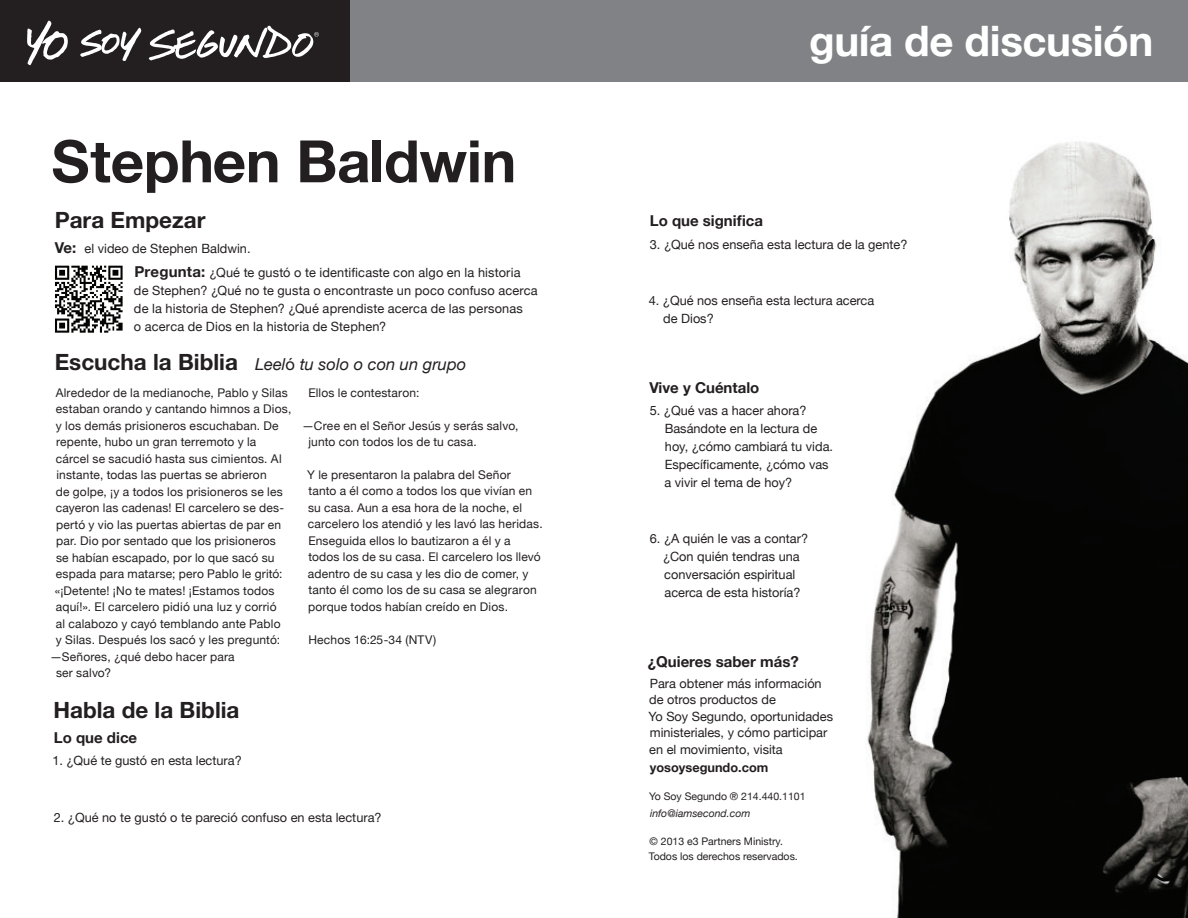
<style>
.page{position:relative;width:1188px;height:918px;background:#fff}
.page>*{position:absolute;margin:0;border:0;box-sizing:border-box;transform-origin:0 0}
.t1{font:700 58.5px "Helvetica Neue";letter-spacing:-.005em;color:#231f20}
.t2{font:700 42px "Helvetica Neue";letter-spacing:-.01em;color:#fff}
.t3{font:700 22.5px "Helvetica Neue LT Std";color:#231f20}
.t4{font:italic 16.5px "Helvetica Neue";color:#231f20}
.t5{font:700 15px "Helvetica Neue";color:#231f20}
.t6{font:12.75px/18px "Helvetica Neue";color:#231f20}
.t7{font:12.75px "Helvetica Neue LT Std";color:#231f20}
.t8{font:700 12.75px "Helvetica Neue";color:#231f20}
.t9{font:12px/16.5px "Helvetica Neue";letter-spacing:.015em;color:#231f20}
.t10{font:10.5px/15px "Helvetica Neue";color:#231f20}
.t11{font:italic 10.5px "Helvetica Neue";color:#231f20}
.s1{font-weight:700;font-size:15px}
.s2{font-family:"Helvetica Neue LT Std";font-weight:700;font-style:normal;font-size:22.5px}
.s3{font-family:"Helvetica Neue LT Std";font-style:normal}
</style>
<div class="page">
<div style="left:0;top:0;width:1188px;height:82px;background:#808285"></div>
<div style="left:0;top:0;width:350px;height:82px;background:#231f20"></div>
<svg style="left:27px;top:20px;width:292px;height:45px"></svg>
<img style="left:867px;top:141px;width:321px;height:777px">
<img style="left:55px;top:265px;width:68px;height:68px">
<h1 class="t1" style="left:51px;top:109px;width:466px">Stephen Baldwin</h1>
<h3 class="t3" style="left:55px;top:206px;width:152px">Para Empezar</h3>
<p class="t6" style="left:134px;top:235px;width:388px;line-height:24.8px;text-indent:-80px"><span class="s1">Ve:</span> el video de Stephen Baldwin.<br><span class="s1">Pregunta:</span> ¿Qué te gustó o te identificaste con algo en la historia</p>
<p class="t6" style="left:134px;top:281px;width:405px">de Stephen? ¿Qué no te gusta o encontraste un poco confuso acerca de la historia de Stephen? ¿Qué aprendiste acerca de las personas<br>o acerca de Dios en la historia de Stephen?</p>
<h3 class="t4" style="left:55px;top:350px;width:413px"><span class="s2">Escucha la Biblia</span> Leel<span class="s3">ó</span> tu solo o con un grupo</h3>
<p class="t9" style="left:56px;top:384px;width:234px">Alrededor de la medianoche, Pablo y Silas</p>
<p class="t9" style="left:56px;top:400px;width:237px">estaban orando y cantando himnos a Dios,</p>
<p class="t9" style="left:56px;top:417px;width:224px">y los demás prisioneros escuchaban. De</p>
<p class="t9" style="left:56px;top:433px;width:202px">repente, hubo un gran terremoto y la</p>
<p class="t9" style="left:56px;top:450px;width:227px">cárcel se sacudió hasta sus cimientos. Al</p>
<p class="t9" style="left:56px;top:466px;width:212px">instante, todas las puertas se abrieron</p>
<p class="t9" style="left:56px;top:483px;width:228px">de golpe, ¡y a todos los prisioneros se les</p>
<p class="t9" style="left:56px;top:499px;width:230px">cayeron las cadenas! El carcelero se des-</p>
<p class="t9" style="left:56px;top:516px;width:227px">pertó y vio las puertas abiertas de par en</p>
<p class="t9" style="left:56px;top:532px;width:221px">par. Dio por sentado que los prisioneros</p>
<p class="t9" style="left:56px;top:549px;width:220px">se habían escapado, por lo que sacó su</p>
<p class="t9" style="left:56px;top:565px;width:228px">espada para matarse; pero Pablo le gritó:</p>
<p class="t9" style="left:55px;top:582px;width:221px">«¡Detente! ¡No te mates! ¡Estamos todos</p>
<p class="t9" style="left:56px;top:598px;width:222px">aquí!». El carcelero pidió una luz y corrió</p>
<p class="t9" style="left:56px;top:615px;width:226px">al calabozo y cayó temblando ante Pablo</p>
<p class="t9" style="left:56px;top:631px;width:226px">y Silas. Después los sacó y les preguntó:</p>
<p class="t9" style="left:50px;top:648px;width:186px">—Señores, ¿qué debo hacer para</p>
<p class="t9" style="left:56px;top:664px;width:57px">ser salvo?</p>
<h3 class="t3" style="left:53px;top:696px;width:188px">Habla de la Biblia</h3>
<p class="t5" style="left:54px;top:724px;width:85px">Lo que dice</p>
<p class="t7" style="left:52px;top:753px;width:191px">1. ¿Qué te gustó en esta lectura?</p>
<p class="t9" style="left:308px;top:384px;width:113px">Ellos le contestaron:</p>
<p class="t9" style="left:308px;top:416px;width:212px;text-indent:-6px">—Cree en el Señor Jesús y serás salvo, junto con todos los de tu casa.</p>
<p class="t9" style="left:307px;top:465px;width:237px">Y le presentaron la palabra del Señor<br>tanto a él como a todos los que vivían en su casa. Aun a esa hora de la noche, el carcelero los atendió y les lavó las heridas.<br>Enseguida ellos lo bautizaron a él y a todos los de su casa. El carcelero los llevó adentro de su casa y les dio de comer, y tanto él como los de su casa se alegraron porque todos habían creído en Dios.</p>
<p class="t9" style="left:308px;top:630px;width:129px">Hechos 16:25-34 (NTV)</p>
<p class="t7" style="left:54px;top:810px;width:329px">2. ¿Qué no te gustó o te pareció confuso en esta lectura?</p>
<h2 class="t2" style="left:809px;top:3px;width:346px">guía de discusión</h2>
<p class="t5" style="left:650px;top:207px;width:115px">Lo que significa</p>
<p class="t6" style="left:650px;top:234px;width:259px">3. ¿Qué nos enseña esta lectura de la gente?</p>
<p class="t6" style="left:663px;top:290px;width:213px;text-indent:-14px">4. ¿Qué nos enseña esta lectura acerca de Dios?</p>
<p class="t5" style="left:649px;top:374px;width:112px">Vive y Cuéntalo</p>
<p class="t6" style="left:664px;top:401px;width:170px;text-indent:-15px">5. ¿Qué vas a hacer ahora?<br>Basándote en la lectura de hoy, ¿cómo cambiará tu vida.<br>Específicamente, ¿cómo vas a vivir el tema de hoy?</p>
<p class="t6" style="left:650px;top:529px;width:160px;text-align:center">6. ¿A quién le vas a contar? ¿Con quién tendras una conversación espiritual acerca de esta historía?</p>
<p class="t5" style="left:648px;top:648px;width:152px">¿Quieres saber más?</p>
<p class="t6" style="left:649px;top:674px;width:186px;line-height:16.5px">Para obtener más información de otros productos de<br>Yo Soy Segundo, oportunidades ministeriales, y cómo participar en el movimiento, visita</p>
<p class="t8" style="left:650px;top:756px;width:120px">yosoysegundo.com</p>
<p class="t10" style="left:649px;top:788px;width:158px">Yo Soy Segundo ® 214.440.1101</p>
<p class="t11" style="left:650px;top:804px;width:102px">info@iamsecond.com</p>
<p class="t10" style="left:649px;top:833px;width:150px">© 2013 e3 Partners Ministry.<br>Todos los derechos reservados.</p>
</div>
